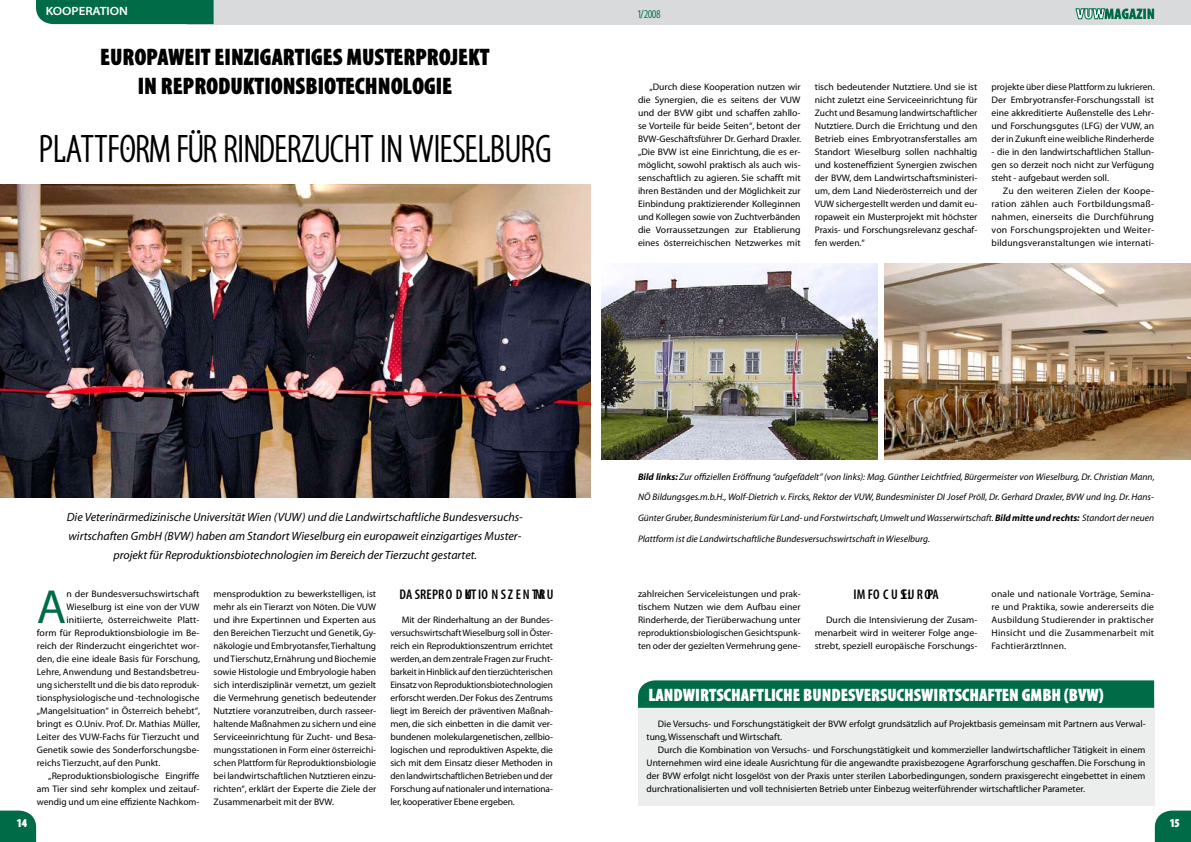
<style>
.page{position:relative;width:1191px;height:842px;background:#fff}
.page>*{position:absolute;margin:0;border:0;box-sizing:border-box;transform-origin:0 0}
.t1{font:48.1px "Myriad MM 400 600";color:#006b47}
.t2{font:condensed 40px "Santana";letter-spacing:.01em;color:#000}
.t3{font:900 condensed 24px/28.8px "Santana";color:#000;text-align:center}
.t4{font:900 condensed 18px "Santana";color:#fff}
.t5{font:14px "Myriad MM 565 300";letter-spacing:.01em;color:#000}
.t6{font:12px/19px "Myriad MM It 400 600";color:#000;text-align:center}
.t7{font:700 12px "Santana";color:#fff}
.t8{font:condensed 12px "Santana";color:#006b47}
.t9{font:900 condensed 12px "Santana";color:#fff}
.t10{font:9.5px/13px "Myriad MM 400 600";color:#000;text-align:justify}
.t11{font:9.5px/20.6px "Myriad MM It 400 600";color:#000;text-align:justify}
.s1{font-family:"Myriad MM It 700 600"}
</style>
<div class="page">
<div style="left:638px;top:699px;width:516px;height:107px;background:#eceded"></div>
<svg style="left:638px;top:680px;width:516px;height:28px;background:#066e4b"></svg>
<svg style="left:0;top:810px;width:36px;height:32px"></svg>
<svg style="left:1154px;top:810px;width:37px;height:32px"></svg>
<img style="left:0;top:185px;width:590px;height:312px">
<img style="left:884px;top:264px;width:307px;height:195px">
<img style="left:601px;top:264px;width:276px;height:195px">
<div style="left:187px;top:0;width:408px;height:24px;background:#d9dadb"></div>
<div style="left:36px;top:0;width:178px;height:24px;background:#006b47"></div>
<div style="left:595px;top:0;width:596px;height:24px;background:#d9dadb"></div>
<svg style="left:1075px;top:8px;width:79px;height:12px"></svg>
<p class="t7" style="left:46px;top:4px;width:84px">KOOPERATION</p>
<p class="t8" style="left:638px;top:9px;width:24px">1/2008</p>
<h3 class="t3" style="left:100px;top:44px;width:391px">EUROPAWEIT EINZIGARTIGES MUSTERPROJEKT<br>IN REPRODUKTIONSBIOTECHNOLOGIE</h3>
<h2 class="t2" style="left:39px;top:130px;width:513px">PLATTFORM FÜR RINDERZUCHT IN WIESELBURG</h2>
<p class="t10" style="left:638px;top:80px;width:165px;text-indent:11px">„Durch diese Kooperation nutzen wir die Synergien, die es seitens der VUW und der BVW gibt und schaffen zahllo&shy;se Vorteile für beide Seiten“, betont der BVW-Geschäftsführer Dr. Gerhard Draxler. „Die BVW ist eine Einrichtung, die es er&shy;möglicht, sowohl praktisch als auch wis&shy;senschaftlich zu agieren. Sie schafft mit ihren Beständen und der Möglichkeit zur Einbindung praktizierender Kolleginnen und Kollegen sowie von Zuchtverbänden die Vorraussetzungen zur Etablierung eines österreichischen Netzwerkes mit</p>
<p class="t10" style="left:814px;top:80px;width:164px">tisch bedeutender Nutztiere. Und sie ist nicht zuletzt eine Serviceeinrichtung für Zucht und Besamung landwirtschaftlicher Nutztiere. Durch die Errichtung und den Betrieb eines Embryotransferstalles am Standort Wieselburg sollen nachhaltig und kosteneffizient Synergien zwischen der BVW, dem Landwirtschaftsministeri&shy;um, dem Land Niederösterreich und der VUW sichergestellt werden und damit eu&shy;ropaweit ein Musterprojekt mit höchster Praxis- und Forschungsrelevanz geschaf&shy;fen werden.“</p>
<p class="t10" style="left:991px;top:80px;width:165px">projekte über diese Plattform zu lukrieren.<br>Der Embryotransfer-Forschungsstall ist eine akkreditierte Außenstelle des Lehr&shy;und Forschungsgutes (LFG) der VUW, an der in Zukunft eine weibliche Rinderherde</p>
<p class="t10" style="left:991px;top:145px;width:164px">- die in den landwirtschaftlichen Stallun&shy;gen so derzeit noch nicht zur Verfügung steht - aufgebaut werden soll.</p>
<p class="t10" style="left:991px;top:184px;width:164px;text-indent:11px">Zu den weiteren Zielen der Koope&shy;ration zählen auch Fortbildungsmaß&shy;nahmen, einerseits die Durchführung von Forschungsprojekten und Weiter&shy;bildungsveranstaltungen wie internati-</p>
<p class="t6" style="left:67px;top:508px;width:457px">Die Veterinärmedizinische Universität Wien (VUW) und die Landwirtschaftliche Bundesversuchs&shy;wirtschaften GmbH (BVW) haben am Standort Wieselburg ein europaweit einzigartiges Muster&shy;projekt für Reproduktionsbiotechnologien im Bereich der Tierzucht gestartet.</p>
<h3 class="t5" style="left:399px;top:588px;width:158px">DAS REPRODUKTIONSZENTRU</h3>
<h1 class="t1" style="left:37px;top:583px;width:31px">A</h1>
<p class="t10" style="left:67px;top:587px;width:134px">n der Bundesversuchswirtschaft</p>
<p class="t10" style="left:214px;top:587px;width:164px">mensproduktion zu bewerkstelligen, ist mehr als ein Tierarzt von Nöten. Die VUW und ihre Expertinnen und Experten aus den Bereichen Tierzucht und Genetik, Gy&shy;näkologie und Embryotansfer, Tierhaltung und Tierschutz, Ernährung und Biochemie sowie Histologie und Embryologie haben sich interdisziplinär vernetzt, um gezielt die Vermehrung genetisch bedeutender Nutztiere voranzutreiben, durch rasseer&shy;haltende Maßnahmen zu sichern und eine Serviceeinrichtung für Zucht- und Besa&shy;mungsstationen in Form einer österreichi&shy;schen Plattform für Reproduktionsbiologie bei landwirtschaftlichen Nutztieren einzu&shy;richten“, erklärt der Experte die Ziele der Zusammenarbeit mit der BVW.</p>
<h3 class="t5" style="left:535px;top:588px;width:9px">M</h3>
<p class="t10" style="left:390px;top:613px;width:164px;text-indent:11px">Mit der Rinderhaltung an der Bundes&shy;versuchswirtschaft Wieselburg soll in Öster&shy;reich ein Reproduktionszentrum errichtet werden, an dem zentrale Fragen zur Frucht&shy;barkeit in Hinblick auf den tierzüchterischen Einsatz von Reproduktionsbiotechnologien erforscht werden. Der Fokus des Zentrums liegt im Bereich der präventiven Maßnah&shy;men, die sich einbetten in die damit ver&shy;bundenen molekulargenetischen, zellbio&shy;logischen und reproduktiven Aspekte, die sich mit dem Einsatz dieser Methoden in den landwirtschaftlichen Betrieben und der Forschung auf nationaler und internationa&shy;ler, kooperativer Ebene ergeben.</p>
<p class="t10" style="left:67px;top:600px;width:134px">Wieselburg ist eine von der VUW</p>
<p class="t10" style="left:67px;top:613px;width:134px">initiierte, österreichweite Platt-</p>
<p class="t10" style="left:37px;top:626px;width:164px">form für Reproduktionsbiologie im Be-</p>
<p class="t10" style="left:37px;top:639px;width:164px">reich der Rinderzucht eingerichtet wor-</p>
<p class="t10" style="left:37px;top:652px;width:165px">den, die eine ideale Basis für Forschung,</p>
<p class="t10" style="left:37px;top:665px;width:164px">Lehre, Anwendung und Bestandsbetreu-</p>
<p class="t10" style="left:37px;top:678px;width:164px">ung sicherstellt und die bis dato reproduk-</p>
<p class="t10" style="left:37px;top:691px;width:164px">tionsphysiologische und -technologische</p>
<p class="t10" style="left:37px;top:704px;width:165px">„Mangelsituation“ in Österreich behebt“,</p>
<p class="t10" style="left:37px;top:717px;width:165px">bringt es O.Univ. Prof. Dr. Mathias Müller,</p>
<p class="t10" style="left:37px;top:730px;width:164px">Leiter des VUW-Fachs für Tierzucht und</p>
<p class="t10" style="left:37px;top:743px;width:164px">Genetik sowie des Sonderforschungsbe-</p>
<p class="t10" style="left:37px;top:756px;width:125px">reichs Tierzucht, auf den Punkt.</p>
<p class="t10" style="left:48px;top:769px;width:153px">„Reproduktionsbiologische Eingriffe</p>
<p class="t10" style="left:37px;top:782px;width:164px">am Tier sind sehr komplex und zeitauf-</p>
<p class="t10" style="left:37px;top:795px;width:164px">wendig und um eine effiziente Nachkom-</p>
<p class="t11" style="left:638px;top:467px;width:518px"><span class="s1">Bild links:</span> Zur offiziellen Eröffnung “aufgefädelt” (von links): Mag. Günther Leichtfried, Bürgermeister von Wieselburg, Dr. Christian Mann, NÖ Bildungsges.m.b.H., Wolf-Dietrich v. Fircks, Rektor der VUW, Bundesminister DI Josef Pröll, Dr. Gerhard Draxler, BVW und Ing. Dr. Hans-Günter Gruber, Bundesministerium für Land- und Forstwirtschaft, Umwelt und Wasserwirtschaft. <span class="s1">Bild mitte und rechts:</span> Standort der neuen Plattform ist die Landwirtschaftliche Bundesversuchswirtschaft in Wieselburg.</p>
<p class="t10" style="left:638px;top:587px;width:164px">zahlreichen Serviceleistungen und prak&shy;tischem Nutzen wie dem Aufbau einer Rinderherde, der Tierüberwachung unter reproduktionsbiologischen Gesichtspunk&shy;ten oder der gezielten Vermehrung gene-</p>
<h3 class="t5" style="left:853px;top:588px;width:89px">IM FOCUS: EUROPA</h3>
<p class="t10" style="left:814px;top:613px;width:164px;text-indent:11px">Durch die Intensivierung der Zusam&shy;menarbeit wird in weiterer Folge ange&shy;strebt, speziell europäische Forschungs-</p>
<p class="t10" style="left:991px;top:587px;width:164px">onale und nationale Vorträge, Semina&shy;re und Praktika, sowie andererseits die Ausbildung Studierender in praktischer Hinsicht und die Zusammenarbeit mit FachtierärztInnen.</p>
<h3 class="t4" style="left:648px;top:686px;width:131px">LANDWIRTSCHAFTLICHE</h3>
<h3 class="t4" style="left:803px;top:686px;width:302px">BUNDESVERSUCHSWIRTSCHAFTEN GMBH (BVW)</h3>
<p class="t10" style="left:646px;top:717px;width:500px;text-indent:11px">Die Versuchs- und Forschungstätigkeit der BVW erfolgt grundsätzlich auf Projektbasis gemeinsam mit Partnern aus Verwal&shy;tung, Wissenschaft und Wirtschaft.</p>
<p class="t10" style="left:646px;top:743px;width:500px;text-indent:11px">Durch die Kombination von Versuchs- und Forschungstätigkeit und kommerzieller landwirtschaftlicher Tätigkeit in einem Unternehmen wird eine ideale Ausrichtung für die angewandte praxisbezogene Agrarforschung geschaffen. Die Forschung in der BVW erfolgt nicht losgelöst von der Praxis unter sterilen Laborbedingungen, sondern praxisgerecht eingebettet in einem durchrationalisierten und voll technisierten Betrieb unter Einbezug weiterführender wirtschaftlicher Parameter.</p>
<p class="t9" style="left:17px;top:816px;width:12px">14</p>
<p class="t9" style="left:1169px;top:816px;width:12px">15</p>
</div>
